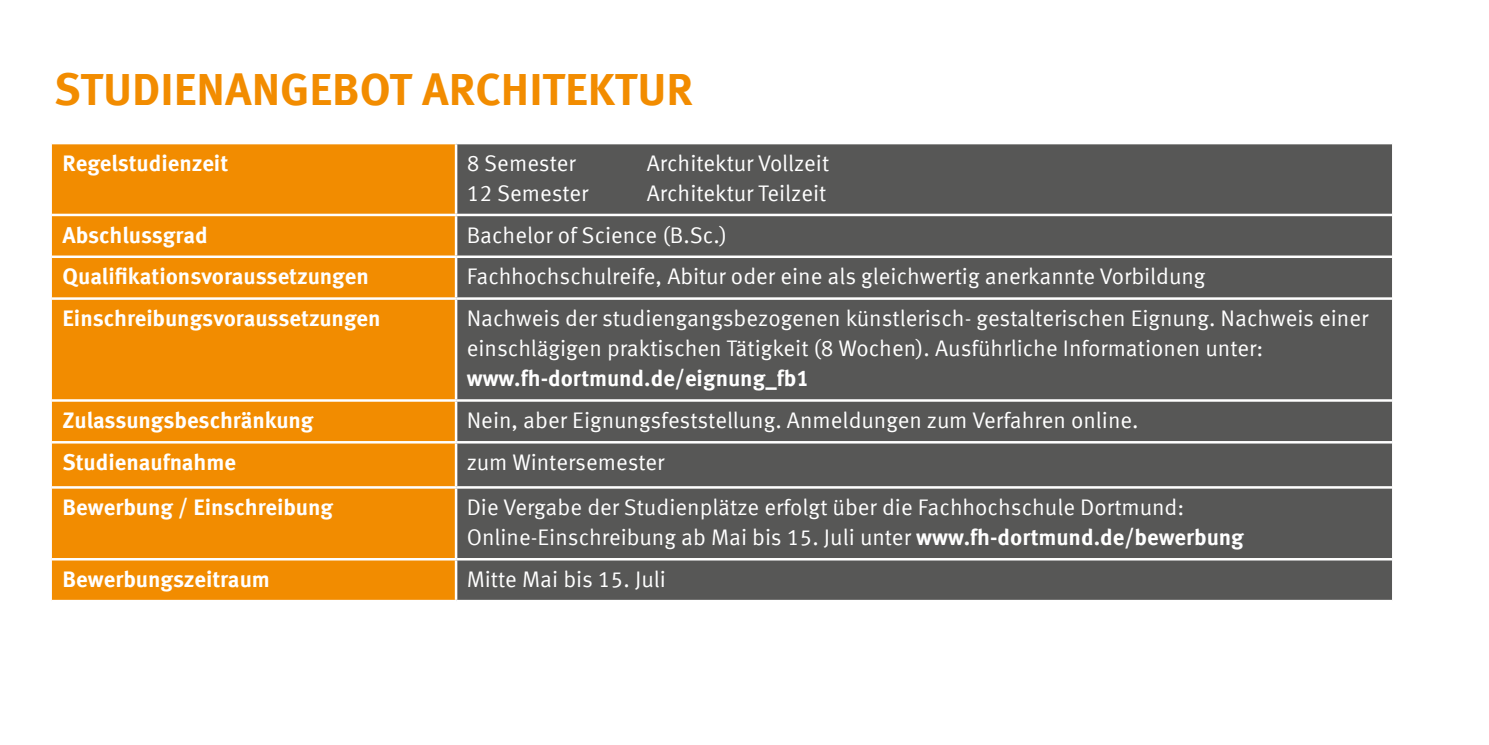
<style>
.page{position:relative;width:1489px;height:745px;background:#fff}
.page>*{position:absolute;margin:0;border:0;box-sizing:border-box;transform-origin:0 0}
.t1{font:700 45px "Meta Offc Pro";color:#f28c00}
.t2{font:22.5px/30px "Meta Offc Pro Norm";color:#fff}
.t3{font:700 22.5px "Meta Offc Pro";color:#fff}
.s1{font-family:"Meta Offc Pro";font-weight:700}
</style>
<div class="page">
<div style="left:52px;top:144px;width:403px;height:455px;background:#f28c00"></div>
<div style="left:457px;top:144px;width:934px;height:455px;background:#575756"></div>
<hr style="left:52px;top:255px;width:404px;height:3px;background:#fff">
<hr style="left:456px;top:255px;width:935px;height:3px;background:#fff">
<hr style="left:52px;top:213px;width:404px;height:3px;background:#fff">
<hr style="left:456px;top:213px;width:935px;height:3px;background:#fff">
<hr style="left:52px;top:297px;width:404px;height:2px;background:#fff">
<hr style="left:456px;top:297px;width:935px;height:2px;background:#fff">
<hr style="left:52px;top:399px;width:404px;height:2px;background:#fff">
<hr style="left:456px;top:399px;width:935px;height:2px;background:#fff">
<hr style="left:52px;top:441px;width:404px;height:2px;background:#fff">
<hr style="left:456px;top:441px;width:935px;height:2px;background:#fff">
<hr style="left:52px;top:486px;width:404px;height:2px;background:#fff">
<hr style="left:456px;top:486px;width:935px;height:2px;background:#fff">
<hr style="left:52px;top:557px;width:404px;height:3px;background:#fff">
<hr style="left:456px;top:557px;width:935px;height:3px;background:#fff">
<h1 class="t1" style="left:54px;top:54px;width:640px">STUDIENANGEBOT ARCHITEKTUR</h1>
<p class="t3" style="left:63px;top:145px;width:167px">Regelstudienzeit</p>
<p class="t2" style="left:466px;top:146px;width:110px">8 Semester</p>
<p class="t2" style="left:646px;top:146px;width:184px">Architektur Vollzeit</p>
<p class="t2" style="left:466px;top:176px;width:123px">12 Semester</p>
<p class="t2" style="left:646px;top:176px;width:181px">Architektur Teilzeit</p>
<p class="t3" style="left:63px;top:217px;width:147px">Abschlussgrad</p>
<p class="t2" style="left:466px;top:218px;width:262px">Bachelor of Science (B.Sc.)</p>
<p class="t3" style="left:63px;top:259px;width:308px">Qualifikationsvoraussetzungen</p>
<p class="t2" style="left:466px;top:260px;width:740px">Fachhochschulreife, Abitur oder eine als gleichwertig anerkannte Vorbildung</p>
<p class="t3" style="left:63px;top:300px;width:319px">Einschreibungsvoraussetzungen</p>
<p class="t2" style="left:466px;top:302px;width:903px">Nachweis der studiengangsbezogenen künstlerisch- gestalterischen Eignung. Nachweis einer einschlägigen praktischen Tätigkeit (8 Wochen). Ausführliche Informationen unter:</p>
<p class="t3" style="left:466px;top:360px;width:344px">www.fh-dortmund.de/eignung_fb1</p>
<p class="t3" style="left:63px;top:402px;width:252px">Zulassungsbeschränkung</p>
<p class="t2" style="left:466px;top:403px;width:673px">Nein, aber Eignungsfeststellung. Anmeldungen zum Verfahren online.</p>
<p class="t3" style="left:63px;top:444px;width:175px">Studienaufnahme</p>
<p class="t2" style="left:466px;top:445px;width:199px">zum Wintersemester</p>
<p class="t3" style="left:63px;top:489px;width:272px">Bewerbung / Einschreibung</p>
<p class="t2" style="left:466px;top:490px;width:778px">Die Vergabe der Studienplätze erfolgt über die Fachhochschule Dortmund:<br>Online-Einschreibung ab Mai bis 15. Juli unter <span class="s1">www.fh-dortmund.de/bewerbung</span></p>
<p class="t3" style="left:63px;top:561px;width:209px">Bewerbungszeitraum</p>
<p class="t2" style="left:466px;top:562px;width:201px">Mitte Mai bis 15. Juli</p>
</div>
